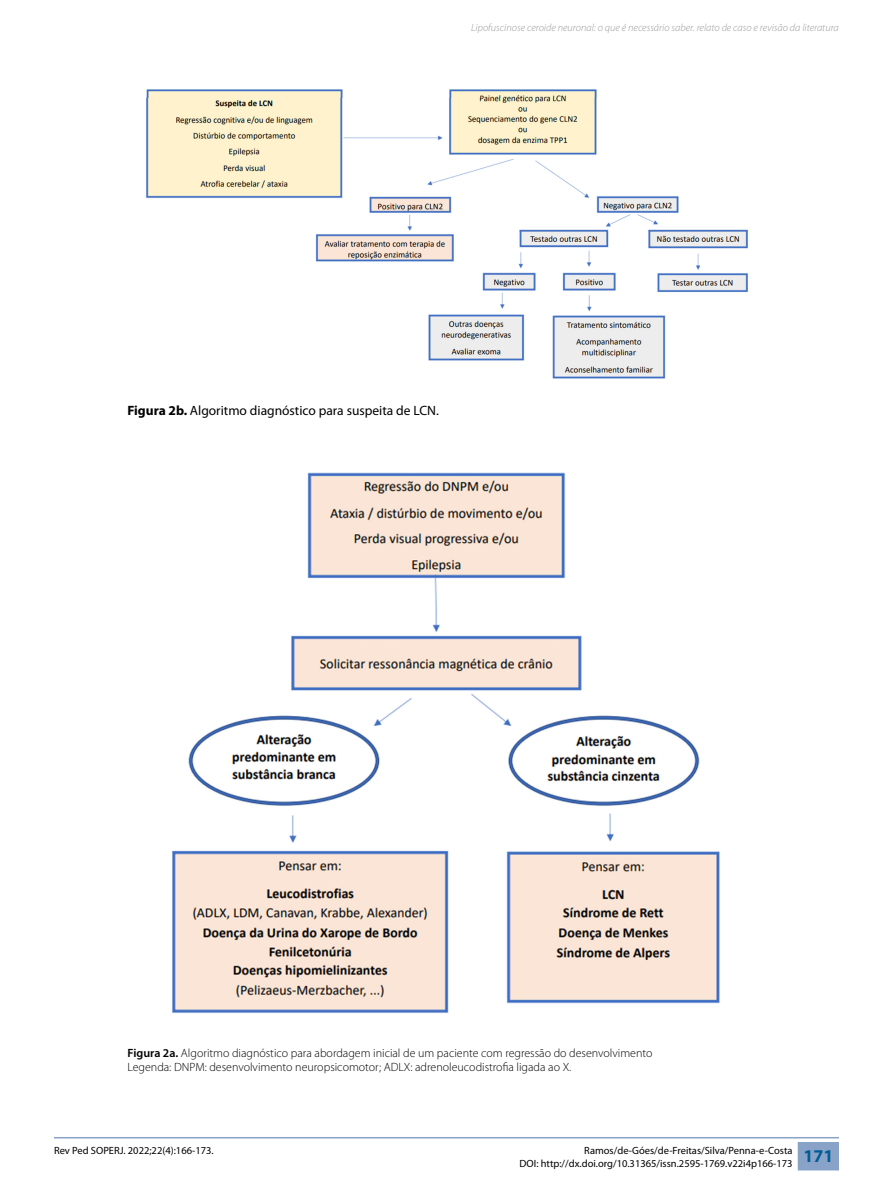
<style>
.page{position:relative;width:893px;height:1191px;background:#fff}
.page>*{position:absolute;margin:0;border:0;box-sizing:border-box;transform-origin:0 0}
.Legenda_da_Figura{font:13.5px "Myriad Pro";color:#000}
.Legenda_Tabela{font:300 12px "Myriad Pro";color:#000}
.t1{font:10.5px/12.6px "Myriad Pro";color:#000}
.t2{font:italic 300 10.5px "Myriad Pro";color:#9a999a}
.s1{font-weight:700}
.s2{font-weight:600}
</style>
<div class="page">
<hr style="left:54px;top:1137px;width:785px;height:1px;background:#89a3c8">
<div style="left:798px;top:1142px;width:41px;height:28px;background:#88a3c7"></div>
<img style="left:146px;top:89px;width:602px;height:290px">
<img style="left:172px;top:472px;width:548px;height:542px">
<p class="t2" style="left:471px;top:21px;width:369px">Lipofuscinose ceroide neuronal: o que é necessário saber. relato de caso e revisão da literatura</p>
<p class="Legenda_da_Figura" style="left:127px;top:402px;width:313px"><span class="s1">Figura 2b.</span> Algoritmo diagnóstico para suspeita de LCN.</p>
<p class="Legenda_Tabela" style="left:128px;top:1045px;width:526px"><span class="s2">Figura 2a.</span> Algoritmo diagnóstico para abordagem inicial de um paciente com regressão do desenvolvimento</p>
<p class="Legenda_Tabela" style="left:128px;top:1059px;width:445px">Legenda: DNPM: desenvolvimento neuropsicomotor; ADLX: adrenoleucodistrofia ligada ao X.</p>
<p class="t1" style="left:54px;top:1143px;width:161px">Rev Ped SOPERJ. 2022;22(4):166-173.</p>
<p class="t1" style="left:520px;top:1144px;width:315px;text-indent:65px">Ramos/de-Góes/de-Freitas/Silva/Penna-e-Costa<br>DOI: http://dx.doi.org/10.31365/issn.2595-1769.v22i4p166-173 <sup>171</sup></p>
</div>
